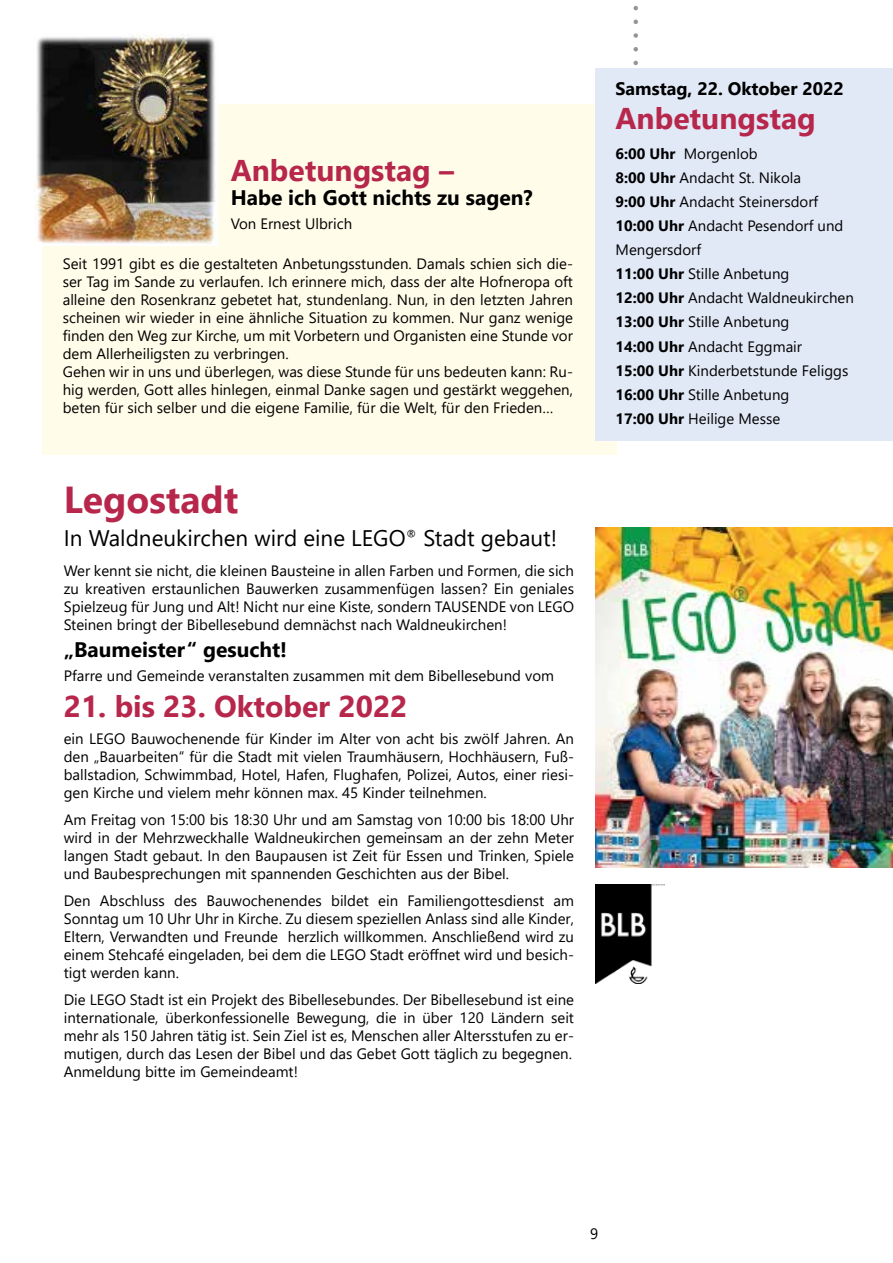
<style>
.page{position:relative;width:893px;height:1263px;background:#fff}
.page>*{position:absolute;margin:0;border:0;box-sizing:border-box;transform-origin:0 0}
.t1{font:700 37.5px "Segoe UI";color:#b7274c}
.t2{font:700 30px "Segoe UI";color:#b7274c}
.t3{font:22.5px "Segoe UI";color:#000}
.t4{font:700 21px "Segoe UI";color:#000}
.t5{font:700 18px "Segoe UI";color:#000}
.t6{font:15px/18px "Segoe UI";color:#000;text-align:justify}
.s1{font-weight:700}
</style>
<div class="page">
<div style="left:43px;top:104px;width:574px;height:351px;background:#fffde9"></div>
<svg style="left:633px;top:8px;width:5px;height:58px"></svg>
<div style="left:595px;top:68px;width:298px;height:372px;background:#e1e8f6"></div>
<img style="left:34px;top:34px;width:183px;height:212px">
<img style="left:595px;top:527px;width:298px;height:340px">
<img style="left:595px;top:884px;width:69px;height:100px">
<h2 class="t2" style="left:231px;top:142px;width:225px">Anbetungstag –</h2>
<h3 class="t4" style="left:231px;top:178px;width:303px">Habe ich Gott nichts zu sagen?</h3>
<p class="t6" style="left:231px;top:214px;width:123px">Von Ernest Ulbrich</p>
<p class="t6" style="left:63px;top:254px;width:512px;text-align:left">Seit 1991 gibt es die gestalteten Anbetungsstunden. Damals schien sich die&shy;ser Tag im Sande zu verlaufen. Ich erinnere mich, dass der alte Hofneropa oft alleine den Rosenkranz gebetet hat, stundenlang. Nun, in den letzten Jahren scheinen wir wieder in eine ähnliche Situation zu kommen. Nur ganz wenige finden den Weg zur Kirche, um mit Vorbetern und Organisten eine Stunde vor dem Allerheiligsten zu verbringen.<br>Gehen wir in uns und überlegen, was diese Stunde für uns bedeuten kann: Ru&shy;hig werden, Gott alles hinlegen, einmal Danke sagen und gestärkt weggehen, beten für sich selber und die eigene Familie, für die Welt, für den Frieden…</p>
<h1 class="t1" style="left:64px;top:464px;width:176px">Legostadt</h1>
<h3 class="t3" style="left:64px;top:517px;width:495px">In Waldneukirchen wird eine LEGO<sup>®</sup> Stadt gebaut!</h3>
<p class="t6" style="left:64px;top:560px;width:512px">Wer kennt sie nicht, die kleinen Bausteine in allen Farben und Formen, die sich zu kreativen erstaunlichen Bauwerken zusammenfügen lassen? Ein geniales Spielzeug für Jung und Alt! Nicht nur eine Kiste, sondern TAUSENDE von LEGO Steinen bringt der Bibellesebund demnächst nach Waldneukirchen!</p>
<h3 class="t4" style="left:64px;top:630px;width:225px">„Baumeister“ gesucht!</h3>
<p class="t6" style="left:64px;top:665px;width:492px">Pfarre und Gemeinde veranstalten zusammen mit dem Bibellesebund vom</p>
<h2 class="t2" style="left:64px;top:678px;width:345px">21. bis 23. Oktober 2022</h2>
<p class="t6" style="left:64px;top:728px;width:512px">ein LEGO Bauwochenende für Kinder im Alter von acht bis zwölf Jahren. An den „Bauarbeiten“ für die Stadt mit vielen Traumhäusern, Hochhäusern, Fuß&shy;ballstadion, Schwimmbad, Hotel, Hafen, Flughafen, Polizei, Autos, einer riesi&shy;gen Kirche und vielem mehr können max. 45 Kinder teilnehmen.</p>
<p class="t6" style="left:64px;top:809px;width:512px">Am Freitag von 15:00 bis 18:30 Uhr und am Samstag von 10:00 bis 18:00 Uhr wird in der Mehrzweckhalle Waldneukirchen gemeinsam an der zehn Meter langen Stadt gebaut. In den Baupausen ist Zeit für Essen und Trinken, Spiele und Baubesprechungen mit spannenden Geschichten aus der Bibel.</p>
<p class="t6" style="left:64px;top:890px;width:512px">Den Abschluss des Bauwochenendes bildet ein Familiengottesdienst am Sonntag um 10 Uhr Uhr in Kirche. Zu diesem speziellen Anlass sind alle Kinder, Eltern, Verwandten und Freunde herzlich willkommen. Anschließend wird zu einem Stehcafé eingeladen, bei dem die LEGO Stadt eröffnet wird und besich&shy;tigt werden kann.</p>
<p class="t6" style="left:64px;top:989px;width:512px;text-align:left">Die LEGO Stadt ist ein Projekt des Bibellesebundes. Der Bibellesebund ist eine internationale, überkonfessionelle Bewegung, die in über 120 Ländern seit mehr als 150 Jahren tätig ist. Sein Ziel ist es, Menschen aller Altersstufen zu er&shy;mutigen, durch das Lesen der Bibel und das Gebet Gott täglich zu begegnen.<br>Anmeldung bitte im Gemeindeamt!</p>
<p class="t5" style="left:615px;top:72px;width:230px">Samstag, 22. Oktober 2022</p>
<h2 class="t2" style="left:615px;top:91px;width:202px">Anbetungstag</h2>
<p class="t6" style="left:615px;top:141px;width:240px;line-height:24px;text-align:left"><span class="s1">6:00 Uhr</span> Morgenlob<br><span class="s1">8:00 Uhr</span> Andacht St. Nikola<br><span class="s1">9:00 Uhr</span> Andacht Steinersdorf<br><span class="s1">10:00 Uhr</span> Andacht Pesendorf und<br>Mengersdorf<br><span class="s1">11:00 Uhr</span> Stille Anbetung<br><span class="s1">12:00 Uhr</span> Andacht Waldneukirchen<br><span class="s1">13:00 Uhr</span> Stille Anbetung<br><span class="s1">14:00 Uhr</span> Andacht Eggmair<br><span class="s1">15:00 Uhr</span> Kinderbetstunde Feliggs<br><span class="s1">16:00 Uhr</span> Stille Anbetung<br><span class="s1">17:00 Uhr</span> Heilige Messe</p>
<p class="t6" style="left:590px;top:1223px;width:10px">9</p>
</div>
